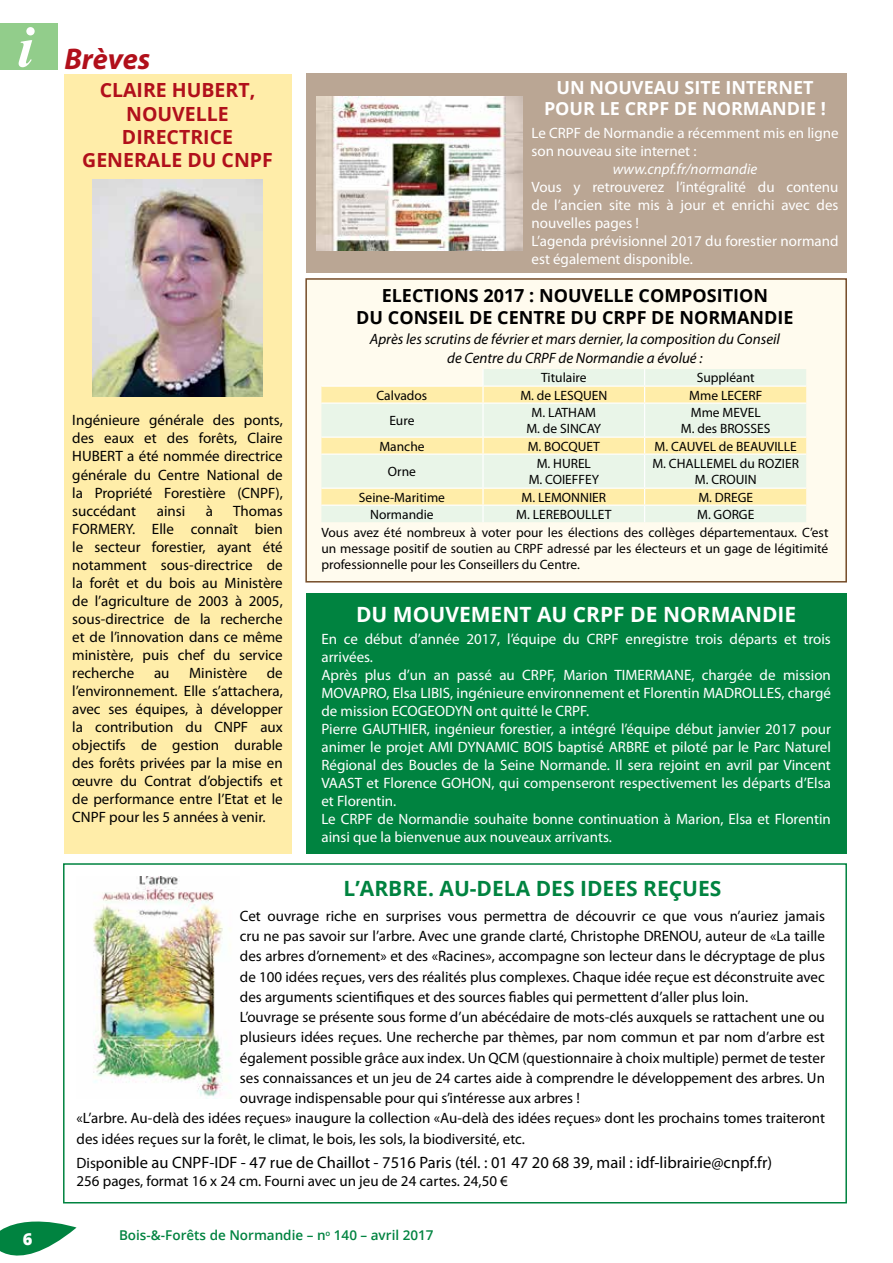
<style>
.page{position:relative;width:893px;height:1263px;background:#fff}
.page>*{position:absolute;margin:0;border:0;box-sizing:border-box;transform-origin:0 0}
.t1{font:italic 700 30px "Myriad Pro";color:#b1101b}
.t2{font:700 21px "Open Sans";color:#008340}
.t3{font:700 21px "Open Sans";color:#fff}
.t4{font:700 19.5px/23.4px "Open Sans";color:#b1101b;text-align:center}
.t5{font:700 18px/21.6px "Open Sans";color:#000;text-align:center}
.t6{font:700 18px/21.6px "Open Sans";color:#fff;text-align:center}
.t7{font:16.5px "Myriad Pro";color:#000}
.t8{font:800 16.5px "Open Sans";color:#fff}
.t9{font:15px/18px "Myriad Pro";color:#000;text-align:justify}
.t10{font:15px/18px "Myriad Pro";color:#fff}
.t11{font:italic 15px/19.5px "Myriad Pro";color:#000;text-align:center}
.t12{font:italic 15px "Myriad Pro";color:#fff}
.t13{font:13.5px/16.2px "Myriad Pro";color:#000;text-align:center}
.t14{font:600 13.5px "Open Sans";color:#008340}
.s1{font-family:"Times New Roman";font-size:58.2px;color:#fff}
.s2{font-size:15px}
</style>
<div class="page">
<svg style="left:0;top:1221px;width:77px;height:35px"></svg>
<div style="left:64px;top:74px;width:227px;height:780px;background:#ffeda9"></div>
<img style="left:93px;top:179px;width:169px;height:218px">
<div style="left:63px;top:863px;width:784px;height:340px;border:2px solid #008340"></div>
<div style="left:306px;top:594px;width:540px;height:260px;background:#008340"></div>
<div style="left:305px;top:278px;width:542px;height:304px;background:#fffbee;border:2px solid #754c29"></div>
<div style="left:306px;top:74px;width:540px;height:199px;background:#baa694"></div>
<img style="left:93px;top:877px;width:138px;height:221px">
<svg style="left:321px;top:369px;width:485px;height:153px;fill:#e9f5e8"></svg>
<svg style="left:321px;top:387px;width:485px;height:118px;background:#f2f1ce"></svg>
<hr style="left:321px;top:385px;width:162px;height:2px;background:#fff">
<hr style="left:483px;top:385px;width:162px;height:2px;background:#fff">
<svg style="left:482px;top:369px;width:2px;height:33px"></svg>
<hr style="left:645px;top:385px;width:161px;height:2px;background:#fff">
<svg style="left:644px;top:369px;width:1px;height:33px"></svg>
<hr style="left:321px;top:402px;width:162px;height:2px;background:#fff">
<hr style="left:483px;top:402px;width:162px;height:2px;background:#fff">
<hr style="left:482px;top:404px;width:2px;height:32px;background:#fff">
<hr style="left:645px;top:402px;width:161px;height:2px;background:#fff">
<hr style="left:644px;top:404px;width:1px;height:32px;background:#fff">
<hr style="left:321px;top:436px;width:162px;height:2px;background:#fff">
<hr style="left:483px;top:436px;width:162px;height:2px;background:#fff">
<svg style="left:482px;top:438px;width:2px;height:15px"></svg>
<hr style="left:645px;top:436px;width:161px;height:2px;background:#fff">
<svg style="left:644px;top:438px;width:1px;height:15px"></svg>
<hr style="left:321px;top:453px;width:162px;height:2px;background:#fff">
<hr style="left:483px;top:453px;width:162px;height:2px;background:#fff">
<hr style="left:482px;top:455px;width:2px;height:33px;background:#fff">
<hr style="left:645px;top:453px;width:161px;height:2px;background:#fff">
<hr style="left:644px;top:455px;width:1px;height:33px;background:#fff">
<hr style="left:321px;top:488px;width:162px;height:1px;background:#fff">
<hr style="left:483px;top:488px;width:162px;height:1px;background:#fff">
<hr style="left:645px;top:488px;width:161px;height:1px;background:#fff">
<hr style="left:321px;top:505px;width:162px;height:1px;background:#fff">
<hr style="left:483px;top:505px;width:162px;height:1px;background:#fff">
<svg style="left:482px;top:489px;width:2px;height:33px"></svg>
<hr style="left:645px;top:505px;width:161px;height:1px;background:#fff">
<svg style="left:644px;top:489px;width:1px;height:33px"></svg>
<img style="left:316px;top:97px;width:206px;height:153px">
<div style="left:0;top:23px;width:58px;height:47px;background:#92cd8b"></div>
<h1 class="t1" style="left:17px;top:40px;width:134px"><span class="s1">i</span> Brèves</h1>
<h3 class="t4" style="left:82px;top:78px;width:192px">CLAIRE HUBERT,<br>NOUVELLE<br>DIRECTRICE<br>GENERALE DU CNPF</h3>
<p class="t9" style="left:72px;top:411px;width:212px">Ingénieure générale des ponts, des eaux et des forêts, Claire HUBERT a été nommée directrice générale du Centre National de la Propriété Forestière (CNPF), succédant</p>
<p class="t9" style="left:72px;top:501px;width:212px;text-indent:161px">Thomas FORMERY. Elle connaît bien le secteur forestier, ayant été notamment sous-directrice de la forêt et du bois au Ministère de l’agriculture de 2003 à 2005, sous-directrice de la recherche et de l’innovation dans ce même ministère, puis chef du service recherche</p>
<p class="t9" style="left:157px;top:501px;width:30px">ainsi</p>
<p class="t9" style="left:206px;top:501px;width:9px">à</p>
<p class="t9" style="left:72px;top:663px;width:212px;text-indent:195px">de l’environnement. Elle s’attachera, avec ses équipes, à développer la contribution du CNPF aux objectifs de gestion durable des forêts privées par la mise en œuvre du Contrat d’objectifs et de performance entre l’Etat et le CNPF pour les 5 années à venir.</p>
<p class="t9" style="left:154px;top:663px;width:17px">au</p>
<p class="t9" style="left:189px;top:663px;width:60px">Ministère</p>
<p class="t6" style="left:544px;top:76px;width:284px">UN NOUVEAU SITE INTERNET<br>POUR LE CRPF DE NORMANDIE !</p>
<p class="t10" style="left:531px;top:123px;width:308px">Le CRPF de Normandie a récemment mis en ligne son nouveau site internet :</p>
<p class="t12" style="left:613px;top:159px;width:146px">www.cnpf.fr/normandie</p>
<p class="t10" style="left:531px;top:177px;width:308px">Vous y retrouverez l’intégralité du contenu de l’ancien site mis à jour et enrichi avec des nouvelles pages !<br>L’agenda prévisionnel 2017 du forestier normand est également disponible.</p>
<p class="t5" style="left:356px;top:285px;width:439px">ELECTIONS 2017 : NOUVELLE COMPOSITION<br>DU CONSEIL DE CENTRE DU CRPF DE NORMANDIE</p>
<p class="t11" style="left:370px;top:329px;width:412px">Après les scrutins de février et mars dernier, la composition du Conseil de Centre du CRPF de Normandie a évolué :</p>
<p class="t13" style="left:541px;top:369px;width:47px">Titulaire</p>
<p class="t13" style="left:697px;top:369px;width:59px">Suppléant</p>
<p class="t13" style="left:377px;top:387px;width:52px">Calvados</p>
<p class="t13" style="left:520px;top:387px;width:88px">M. de LESQUEN</p>
<p class="t13" style="left:689px;top:387px;width:75px">Mme LECERF</p>
<p class="t13" style="left:389px;top:412px;width:27px">Eure</p>
<p class="t13" style="left:526px;top:404px;width:76px">M. LATHAM<br>M. de SINCAY</p>
<p class="t13" style="left:681px;top:404px;width:91px">Mme MEVEL<br>M. des BROSSES</p>
<p class="t13" style="left:379px;top:438px;width:47px">Manche</p>
<p class="t13" style="left:528px;top:438px;width:74px">M. BOCQUET</p>
<p class="t13" style="left:654px;top:438px;width:144px">M. CAUVEL de BEAUVILLE</p>
<p class="t13" style="left:388px;top:463px;width:30px">Orne</p>
<p class="t13" style="left:529px;top:455px;width:72px">M. HUREL<br>M. COIEFFEY</p>
<p class="t13" style="left:652px;top:455px;width:148px">M. CHALLEMEL du ROZIER<br>M. CROUIN</p>
<p class="t13" style="left:359px;top:489px;width:88px">Seine-Maritime</p>
<p class="t13" style="left:522px;top:489px;width:86px">M. LEMONNIER</p>
<p class="t13" style="left:698px;top:489px;width:56px">M. DREGE</p>
<p class="t13" style="left:370px;top:506px;width:65px">Normandie</p>
<p class="t13" style="left:516px;top:506px;width:97px">M. LEREBOULLET</p>
<p class="t13" style="left:321px;top:505px;width:508px;line-height:17.5px;text-align:left;text-indent:376px">M. GORGE<br>Vous avez été nombreux à voter pour les élections des collèges départementaux. C’est</p>
<p class="t13" style="left:321px;top:540px;width:508px;text-align:left">un message positif de soutien au CRPF adressé par les électeurs et un gage de légitimité professionnelle pour les Conseillers du Centre.</p>
<h2 class="t3" style="left:356px;top:600px;width:442px">DU MOUVEMENT AU CRPF DE NORMANDIE</h2>
<p class="t10" style="left:321px;top:630px;width:511px">En ce début d’année 2017, l’équipe du CRPF enregistre trois départs et trois arrivées.<br>Après plus d’un an passé au CRPF, Marion TIMERMANE, chargée de mission MOVAPRO, Elsa LIBIS, ingénieure environnement et Florentin MADROLLES, chargé de mission ECOGEODYN ont quitté le CRPF.<br>Pierre GAUTHIER, ingénieur forestier, a intégré l’équipe début janvier 2017 pour animer le projet AMI DYNAMIC BOIS baptisé ARBRE et piloté par le Parc Naturel Régional des Boucles de la Seine Normande. Il sera rejoint en avril par Vincent VAAST et Florence GOHON, qui compenseront respectivement les départs d’Elsa et Florentin.<br>Le CRPF de Normandie souhaite bonne continuation à Marion, Elsa et Florentin ainsi que la bienvenue aux nouveaux arrivants.</p>
<h2 class="t2" style="left:344px;top:874px;width:379px">L’ARBRE. AU-DELA DES IDEES REÇUES</h2>
<p class="t9" style="left:240px;top:906px;width:586px">Cet ouvrage riche en surprises vous permettra de découvrir ce que vous n’auriez jamais</p>
<p class="t9" style="left:240px;top:927px;width:586px">cru ne pas savoir sur l’arbre. Avec une grande clarté, Christophe DRENOU, auteur de «La taille</p>
<p class="t9" style="left:240px;top:947px;width:587px">des arbres d’ornement» et des «Racines», accompagne son lecteur dans le décryptage de plus</p>
<p class="t9" style="left:240px;top:967px;width:586px">de 100 idées reçues, vers des réalités plus complexes. Chaque idée reçue est déconstruite avec</p>
<p class="t9" style="left:240px;top:987px;width:510px">des arguments scientifiques et des sources fiables qui permettent d’aller plus loin.</p>
<p class="t9" style="left:240px;top:1008px;width:586px">L’ouvrage se présente sous forme d’un abécédaire de mots-clés auxquels se rattachent une ou</p>
<p class="t9" style="left:240px;top:1028px;width:586px">plusieurs idées reçues. Une recherche par thèmes, par nom commun et par nom d’arbre est</p>
<p class="t9" style="left:240px;top:1048px;width:586px">également possible grâce aux index. Un QCM (questionnaire à choix multiple) permet de tester</p>
<p class="t9" style="left:240px;top:1068px;width:587px">ses connaissances et un jeu de 24 cartes aide à comprendre le développement des arbres. Un</p>
<p class="t9" style="left:240px;top:1089px;width:341px">ouvrage indispensable pour qui s’intéresse aux arbres !</p>
<p class="t9" style="left:77px;top:1109px;width:750px">«L’arbre. Au-delà des idées reçues» inaugure la collection «Au-delà des idées reçues» dont les prochains tomes traiteront</p>
<p class="t9" style="left:77px;top:1129px;width:450px">des idées reçues sur la forêt, le climat, le bois, les sols, la biodiversité, etc.</p>
<p class="t7" style="left:77px;top:1152px;width:697px"><span class="s2">Disp</span>onible au CNPF-IDF - 47 rue de Chaillot - 7516 Paris (tél. : 01 47 20 68 39, mail : idf-librairie@cnpf.fr)</p>
<p class="t9" style="left:77px;top:1172px;width:433px">256 pages, format 16 x 24 cm. Fourni avec un jeu de 24 cartes. 24,50 €</p>
<p class="t8" style="left:23px;top:1226px;width:11px">6</p>
<p class="t14" style="left:119px;top:1226px;width:316px">Bois-&amp;-Forêts de Normandie – n<sup>o</sup> 140 – avril 2017</p>
</div>
